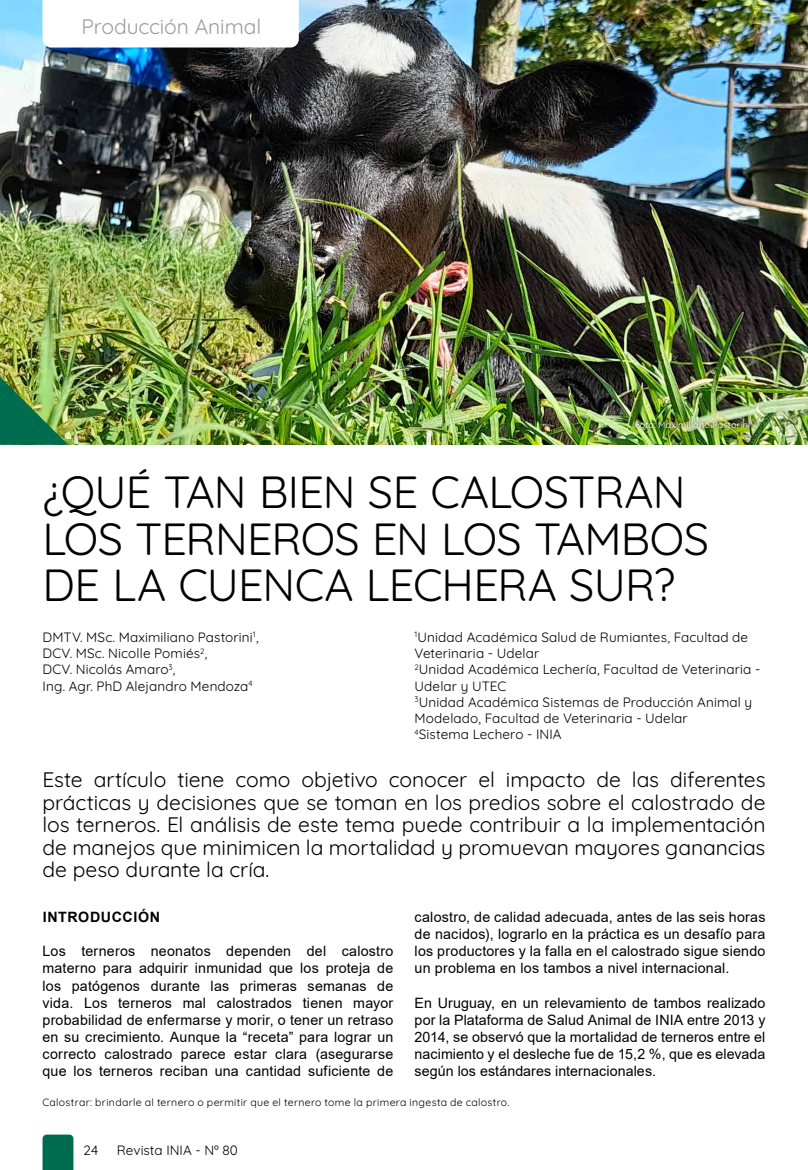
<style>
.page{position:relative;width:808px;height:1170px;background:#fff}
.page>*{position:absolute;margin:0;border:0;box-sizing:border-box;transform-origin:0 0}
.t1{font:300 45px/46.5px "Quicksand";letter-spacing:-.015em;color:#000}
.t2{font:300 21px/22.5px "Quicksand";letter-spacing:-.005em;color:#000;text-align:justify}
.t3{font:300 21px "Quicksand";letter-spacing:-.005em;color:#9d9d9c}
.t4{font:14.25px/17.1px "Arial";letter-spacing:.015em;color:#000;text-align:justify}
.t5{font:700 14.25px "Arial";letter-spacing:.04em;color:#000}
.t6{font:300 13.5px/16.2px "Quicksand";letter-spacing:.01em;color:#000}
.t7{font:300 10.5px "Quicksand";letter-spacing:.03em;color:#000}
.t8{font:300 9px "Quicksand";letter-spacing:.025em;color:#fff}
</style>
<div class="page">
<svg style="left:43px;top:1134px;width:30px;height:35px"></svg>
<img style="left:0;top:0;width:808px;height:445px">
<img style="left:631px;top:417px;width:123px;height:15px">
<img style="left:0;top:376px;width:68px;height:69px">
<svg style="left:43px;top:0;width:257px;height:47px"></svg>
<h2 class="t3" style="left:82px;top:10px;width:181px">Producción Animal</h2>
<p class="t8" style="left:635px;top:417px;width:117px">Foto: Maximiliano Pastorini</p>
<h1 class="t1" style="left:43px;top:464px;width:668px">¿QUÉ TAN BIEN SE CALOSTRAN<br>LOS TERNEROS EN LOS TAMBOS<br>DE LA CUENCA LECHERA SUR?</h1>
<p class="t6" style="left:43px;top:627px;width:218px">DMTV. MSc. Maximiliano Pastorini<sup>1</sup>,<br>DCV. MSc. Nicolle Pomiés<sup>2</sup>,<br>DCV. Nicolás Amaro<sup>3</sup>,<br>Ing. Agr. PhD Alejandro Mendoza<sup>4</sup></p>
<p class="t6" style="left:415px;top:627px;width:347px"><sup>1</sup>Unidad Académica Salud de Rumiantes, Facultad de Veterinaria - Udelar<br><sup>2</sup>Unidad Académica Lechería, Facultad de Veterinaria - Udelar y UTEC<br><sup>3</sup>Unidad Académica Sistemas de Producción Animal y Modelado, Facultad de Veterinaria - Udelar<br><sup>4</sup>Sistema Lechero - INIA</p>
<p class="t2" style="left:43px;top:766px;width:724px">Este artículo tiene como objetivo conocer el impacto de las diferentes prácticas y decisiones que se toman en los predios sobre el calostrado de los terneros. El análisis de este tema puede contribuir a la implementación de manejos que minimicen la mortalidad y promuevan mayores ganancias de peso durante la cría.</p>
<p class="t5" style="left:43px;top:907px;width:119px">INTRODUCCIÓN</p>
<p class="t4" style="left:43px;top:942px;width:352px">Los terneros neonatos dependen del calostro materno para adquirir inmunidad que los proteja de los patógenos durante las primeras semanas de vida. Los terneros mal calostrados tienen mayor probabilidad de enfermarse y morir, o tener un retraso en su crecimiento. Aunque la “receta” para lograr un correcto calostrado parece estar clara (asegurarse que los terneros reciban una cantidad suficiente de</p>
<p class="t4" style="left:415px;top:908px;width:352px">calostro, de calidad adecuada, antes de las seis horas de nacidos), lograrlo en la práctica es un desafío para los productores y la falla en el calostrado sigue siendo un problema en los tambos a nivel internacional.</p>
<p class="t4" style="left:415px;top:993px;width:352px">En Uruguay, en un relevamiento de tambos realizado por la Plataforma de Salud Animal de INIA entre 2013 y 2014, se observó que la mortalidad de terneros entre el nacimiento y el desleche fue de 15,2 %, que es elevada según los estándares internacionales.</p>
<p class="t7" style="left:43px;top:1094px;width:468px">Calostrar: brindarle al ternero o permitir que el ternero tome la primera ingesta de calostro.</p>
<p class="t6" style="left:84px;top:1140px;width:16px">24</p>
<p class="t6" style="left:117px;top:1140px;width:122px">Revista INIA - Nº 80</p>
</div>
